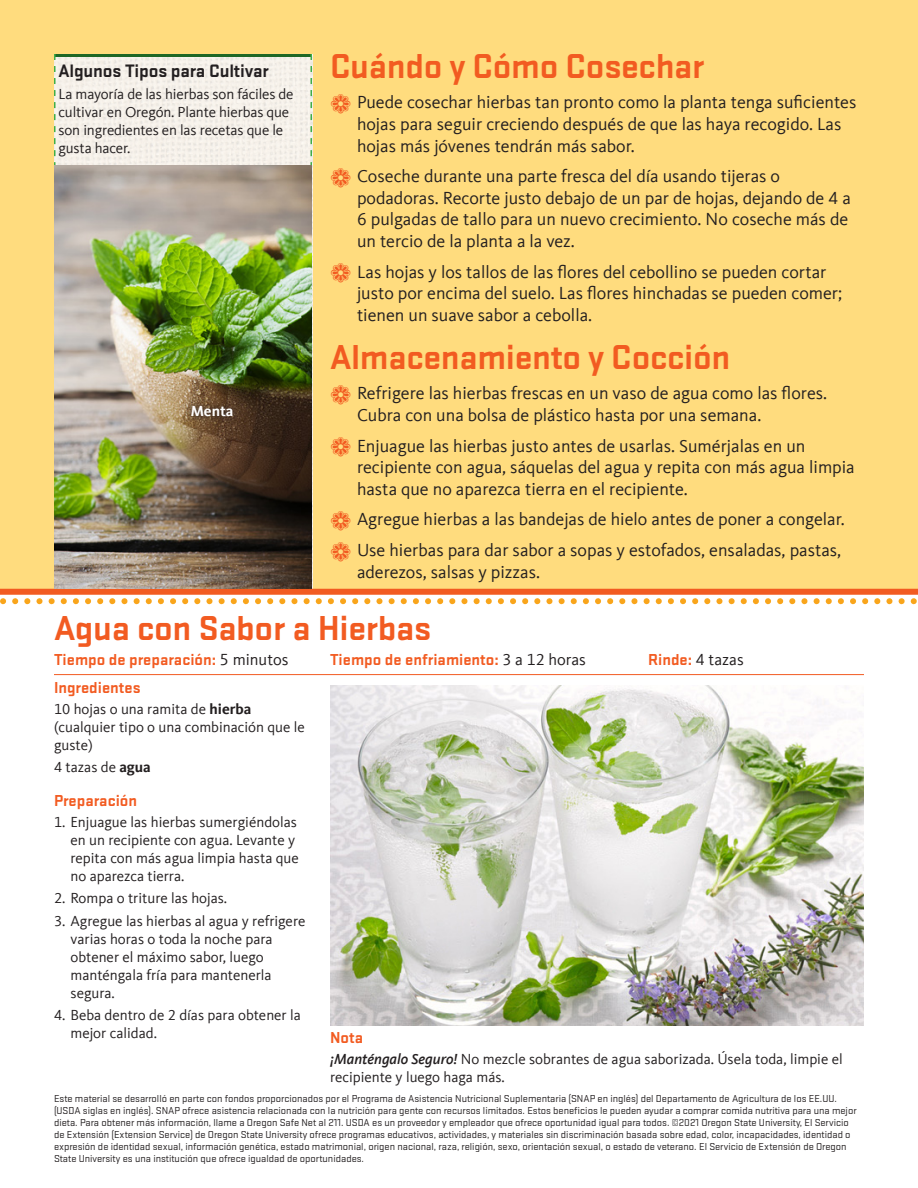
<style>
.page{position:relative;width:918px;height:1188px;background:#fff}
.page>*{position:absolute;margin:0;border:0;box-sizing:border-box;transform-origin:0 0}
.When_to_Harvest{font:700 36px "Stratum 2";letter-spacing:-.01em;color:#f25b21}
.Recipe_Section_Head{font:700 36px "Stratum 2";letter-spacing:-.01em;color:#f25b21}
.Subhead{font:700 18.75px "Stratum 2";letter-spacing:-.01em;color:#231f20}
.t1{font:18px/21.6px "Kievit Offc";color:#231f20}
.Prep_Time{font:700 16.5px "Stratum 2";color:#f25b21}
.Recipe_Head{font:700 16.5px "Stratum 2";color:#f25b21}
.sidebar_indent_left{font:15px/18px "Kievit Offc";color:#231f20}
.Ingredients{font:15px/18px "Kievit Offc";color:#231f20}
.Plant_Name_Caption{font:700 15px "Kievit Offc";color:#fff}
.Funding_Statement{font:10.5px/12px "Stratum 2";color:#231f20}
.s1{color:#f25b21}
.s2{font-family:"Kievit Offc";font-weight:400;color:#231f20}
.s3{font-weight:700}
.s4{font-weight:500;font-style:italic}
</style>
<div class="page">
<div style="left:0;top:0;width:918px;height:592px;background:#ffdc7e"></div>
<img style="left:55px;top:57px;width:255px;height:109px">
<hr style="left:54px;top:54px;width:258px;height:3px;background:#1e6725">
<hr style="left:54px;top:674px;width:810px;height:1px;background:#f25b21">
<svg style="left:0;top:598px;width:917px;height:6px"></svg>
<svg style="left:54px;top:54px;width:1px;height:112px"></svg>
<svg style="left:310px;top:54px;width:2px;height:112px"></svg>
<div style="left:0;top:589px;width:918px;height:6px;background:#f25b21"></div>
<img style="left:54px;top:166px;width:258px;height:423px">
<img style="left:330px;top:685px;width:534px;height:341px">
<div style="left:184px;top:399px;width:57px;height:26px;background:#231f20;opacity:.9"></div>
<p class="When_to_Harvest" style="left:330px;top:41px;width:376px">Cuándo y Cómo Cosechar</p>
<p class="t1" style="left:357px;top:92px;width:501px;text-indent:-27px"><span class="s1">❁</span> Puede cosechar hierbas tan pronto como la planta tenga suficientes hojas para seguir creciendo después de que las haya recogido. Las hojas más jóvenes tendrán más sabor.</p>
<p class="t1" style="left:357px;top:166px;width:495px;text-indent:-27px"><span class="s1">❁</span> Coseche durante una parte fresca del día usando tijeras o podadoras. Recorte justo debajo de un par de hojas, dejando de 4 a 6 pulgadas de tallo para un nuevo crecimiento. No coseche más de un tercio de la planta a la vez.</p>
<p class="t1" style="left:357px;top:261px;width:487px;text-indent:-27px"><span class="s1">❁</span> Las hojas y los tallos de las flores del cebollino se pueden cortar justo por encima del suelo. Las flores hinchadas se pueden comer; tienen un suave sabor a cebolla.</p>
<p class="When_to_Harvest" style="left:330px;top:332px;width:402px">Almacenamiento y Cocción</p>
<p class="t1" style="left:357px;top:383px;width:472px;text-indent:-27px"><span class="s1">❁</span> Refrigere las hierbas frescas en un vaso de agua como las flores.<br>Cubra con una bolsa de plástico hasta por una semana.</p>
<p class="t1" style="left:357px;top:435px;width:499px;text-indent:-27px"><span class="s1">❁</span> Enjuague las hierbas justo antes de usarlas. Sumérjalas en un recipiente con agua, sáquelas del agua y repita con más agua limpia hasta que no aparezca tierra en el recipiente.</p>
<p class="t1" style="left:330px;top:509px;width:516px"><span class="s1">❁</span> Agregue hierbas a las bandejas de hielo antes de poner a congelar.</p>
<p class="t1" style="left:357px;top:539px;width:486px;text-indent:-27px"><span class="s1">❁</span> Use hierbas para dar sabor a sopas y estofados, ensaladas, pastas, aderezos, salsas y pizzas.</p>
<p class="Recipe_Section_Head" style="left:54px;top:603px;width:379px">Agua con Sabor a Hierbas</p>
<p class="Prep_Time" style="left:54px;top:648px;width:236px">Tiempo de preparación: <span class="s2">5 minutos</span></p>
<p class="Prep_Time" style="left:330px;top:648px;width:258px">Tiempo de enfriamiento: <span class="s2">3 a 12 horas</span></p>
<p class="Prep_Time" style="left:648px;top:648px;width:97px">Rinde: <span class="s2">4 tazas</span></p>
<p class="Recipe_Head" style="left:54px;top:676px;width:88px">Ingredientes</p>
<p class="Ingredients" style="left:54px;top:700px;width:252px">10 hojas o una ramita de <span class="s3">hierba </span>(cualquier tipo o una combinación que le guste)</p>
<p class="Ingredients" style="left:54px;top:759px;width:98px">4 tazas de <span class="s3">agua</span></p>
<p class="Recipe_Head" style="left:54px;top:789px;width:85px">Preparación</p>
<p class="sidebar_indent_left" style="left:70px;top:813px;width:230px;text-indent:-16px">1. Enjuague las hierbas sumergiéndolas en un recipiente con agua. Levante y repita con más agua limpia hasta que no aparezca tierra.</p>
<p class="sidebar_indent_left" style="left:54px;top:889px;width:175px">2. Rompa o triture las hojas.</p>
<p class="sidebar_indent_left" style="left:70px;top:912px;width:236px;text-indent:-16px">3. Agregue las hierbas al agua y refrigere varias horas o toda la noche para obtener el máximo sabor, luego manténgala fría para mantenerla segura.</p>
<p class="sidebar_indent_left" style="left:70px;top:1006px;width:232px;text-indent:-16px">4. Beba dentro de 2 días para obtener la mejor calidad.</p>
<p class="Subhead" style="left:58px;top:57px;width:212px">Algunos Tipos para Cultivar</p>
<p class="sidebar_indent_left" style="left:58px;top:85px;width:237px">La mayoría de las hierbas son fáciles de cultivar en Oregón. Plante hierbas que son ingredientes en las recetas que le gusta hacer.</p>
<p class="Plant_Name_Caption" style="left:191px;top:403px;width:44px">Menta</p>
<p class="Recipe_Head" style="left:330px;top:1026px;width:35px">Nota</p>
<p class="Ingredients" style="left:330px;top:1050px;width:514px"><span class="s4">¡Manténgalo Seguro!</span> No mezcle sobrantes de agua saborizada. Úsela toda, limpie el recipiente y luego haga más.</p>
<p class="Funding_Statement" style="left:54px;top:1093px;width:804px">Este material se desarrolló en parte con fondos proporcionados por el Programa de Asistencia Nutricional Suplementaria (SNAP en inglés) del Departamento de Agricultura de los EE.UU. (USDA siglas en inglés). SNAP ofrece asistencia relacionada con la nutrición para gente con recursos limitados. Estos beneficios le pueden ayudar a comprar comida nutritiva para una mejor dieta. Para obtener más información, llame a Oregon Safe Net al 211. USDA es un proveedor y empleador que ofrece oportunidad igual para todos. ©2021 Oregon State University, El Servicio de Extensión (Extension Service) de Oregon State University ofrece programas educativos, actividades, y materiales sin discriminación basada sobre edad, color, incapacidades, identidad o expresión de identidad sexual, información genética, estado matrimonial, origen nacional, raza, religión, sexo, orientación sexual, o estado de veterano. El Servicio de Extensión de Oregon State University es una institución que ofrece igualdad de oportunidades.</p>
</div>
